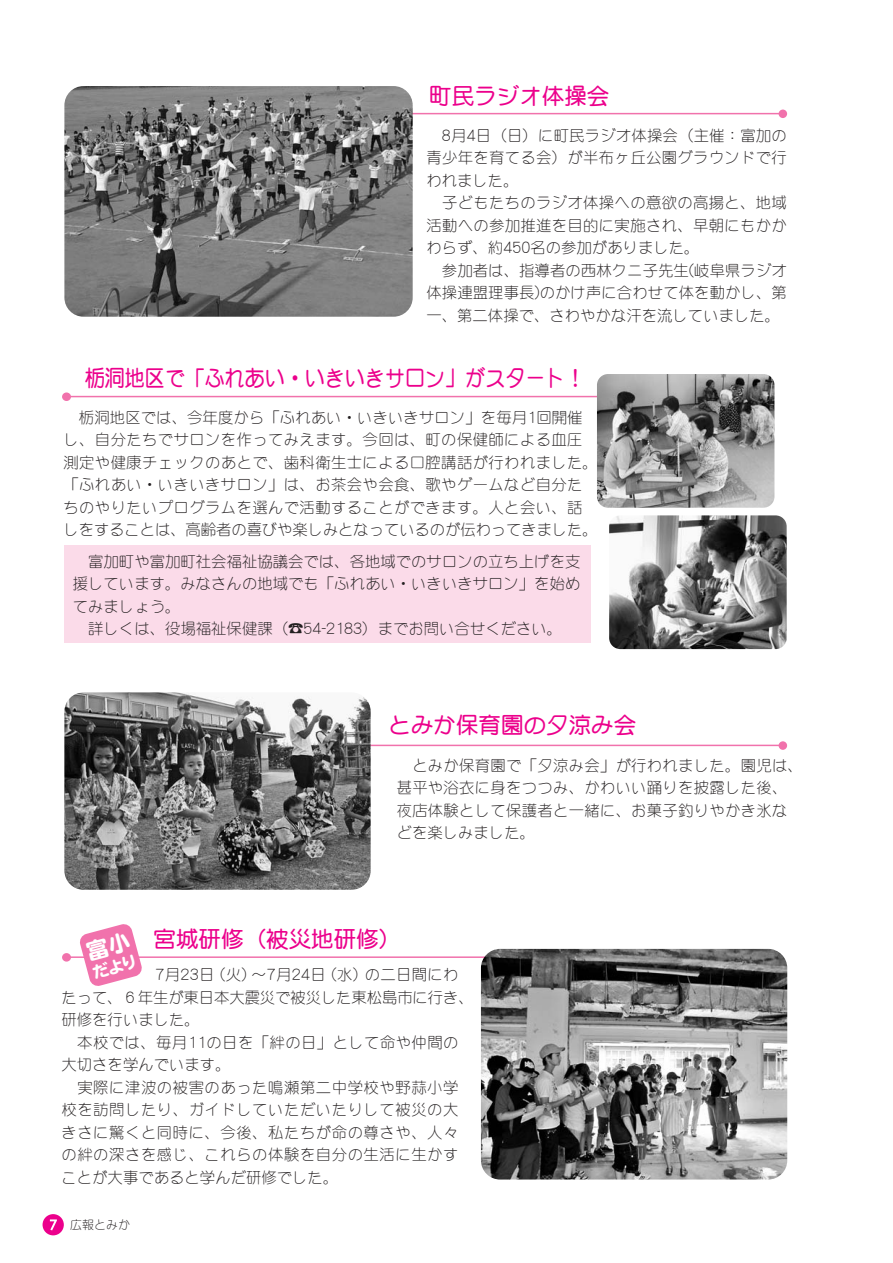
<style>
.page{position:relative;width:893px;height:1263px;background:#fff}
.page>*{position:absolute;margin:0;border:0;box-sizing:border-box;transform-origin:0 0}
.t1{font:700 22.5px "DFP Maru Gothic CID";color:#ec008c}
.t2{font:700 22.5px "DFP Maru Gothic CID";color:#ec008c;scale:.89 1}
.t3{font:300 15.3px/22.5px "DFPSM Gothic CID";letter-spacing:.015em;color:#231f20}
.t4{font:300 15.3px/22.5px "DFPSM Gothic CID";letter-spacing:.035em;color:#231f20}
.t5{font:300 12px "DFPSM Gothic CID";color:#231f20}
.s1{font-family:"BLS Gaiji ST Rml";font-weight:400}
</style>
<div class="page">
<div style="left:43px;top:1214px;width:21px;height:21px;background:#ec008c;border-radius:50%"></div>
<div style="left:64px;top:545px;width:526px;height:98px;background:#fbdbe9"></div>
<hr style="left:67px;top:956px;width:454px;height:2px;background:#f172ac">
<div style="left:62px;top:953px;width:9px;height:9px;background:#f172ac;border-radius:50%"></div>
<hr style="left:361px;top:745px;width:421px;height:1px;background:#f172ac">
<div style="left:778px;top:741px;width:9px;height:9px;background:#f172ac;border-radius:50%"></div>
<hr style="left:361px;top:113px;width:421px;height:1px;background:#f172ac">
<div style="left:778px;top:110px;width:9px;height:8px;background:#f172ac;border-radius:50%"></div>
<hr style="left:67px;top:396px;width:536px;height:1px;background:#f172ac">
<div style="left:62px;top:392px;width:9px;height:9px;background:#f172ac;border-radius:50%"></div>
<img style="left:64px;top:86px;width:348px;height:231px;border-radius:19px">
<img style="left:481px;top:949px;width:306px;height:231px;border-radius:19px">
<img style="left:597px;top:374px;width:177px;height:134px;border-radius:11px">
<img style="left:609px;top:515px;width:177px;height:134px;border-radius:11px">
<img style="left:64px;top:692px;width:306px;height:198px;border-radius:19px">
<svg style="left:79px;top:924px;width:64px;height:62px"></svg>
<p class="t1" style="left:429px;top:87px;width:181px">町民ラジオ体操会</p>
<p class="t3" style="left:426px;top:126px;width:362px">　 月8 日4 （日）に町民ラジオ体操会（主催：富加の青少年を育てる会）が半布ヶ丘公園グラウンドで行われました。<br>　子どもたちのラジオ体操への意欲の高揚と、地域活動への参加推進を目的に実施され、早朝にもかかわらず、約450名の参加がありました。<br>　参加者は、指導者の西林クニ子先生(岐阜県ラジオ体操連盟理事長)のかけ声に合わせて体を動かし、第一、第二体操で、さわやかな汗を流していました。</p>
<p class="t2" style="left:85px;top:369px;width:564px">栃洞地区で「ふれあい・いきいきサロン」がスタート!</p>
<p class="t3" style="left:63px;top:408px;width:536px">　栃洞地区では、今年度から「ふれあい・いきいきサロン」を毎月1回開催し、自分たちでサロンを作ってみえます。今回は、町の保健師による血圧測定や健康チェックのあとで、歯科衛生士による口腔講話が行われました。「ふれあい・いきいきサロン」は、お茶会や会食、歌やゲームなど自分たちのやりたいプログラムを選んで活動することができます。人と会い、話しをすることは、高齢者の喜びや楽しみとなっているのが伝わってきました。</p>
<p class="t3" style="left:73px;top:552px;width:509px">　富加町や富加町社会福祉協議会では、各地域でのサロンの立ち上げを支援しています。みなさんの地域でも「ふれあい・いきいきサロン」を始めてみましょう。<br>　詳しくは、役場福祉保健課（<span class="s1">蕁</span>54-2183）までお問い合せください。</p>
<p class="t1" style="left:388px;top:716px;width:249px">とみか保育園の夕涼み会</p>
<p class="t3" style="left:396px;top:756px;width:407px">　とみか保育園で「夕涼み会」が行われました。園児は、甚平や浴衣に身をつつみ、かわいい踊りを披露した後、夜店体験として保護者と一緒に、お菓子釣りやかき氷などを楽しみました。</p>
<p class="t1" style="left:154px;top:930px;width:249px">宮城研修（被災地研修(</p>
<p class="t4" style="left:61px;top:965px;width:414px;text-indent:149px">（火）～7月24日<br>たって、６年生が東日本大震災で被災した東松島市に行き、研修を行いました。<br>　本校では、毎月11の日を「絆の日」として命や仲間の大切さを学んでいます。<br>　実際に津波の被害のあった鳴瀬第二中学校や野蒜小学校を訪問したり、ガイドしていただいたりして被災の大きさに驚くと同時に、今後、私たちが命の尊さや、人々の絆の深さを感じ、これらの体験を自分の生活に生かすことが大事であると学んだ研修でした。</p>
<p class="t3" style="left:321px;top:965px;width:48px">（水）</p>
<p class="t3" style="left:365px;top:965px;width:95px">の二日間にわ</p>
<p class="t5" style="left:70px;top:1220px;width:61px">広報とみか</p>
</div>
